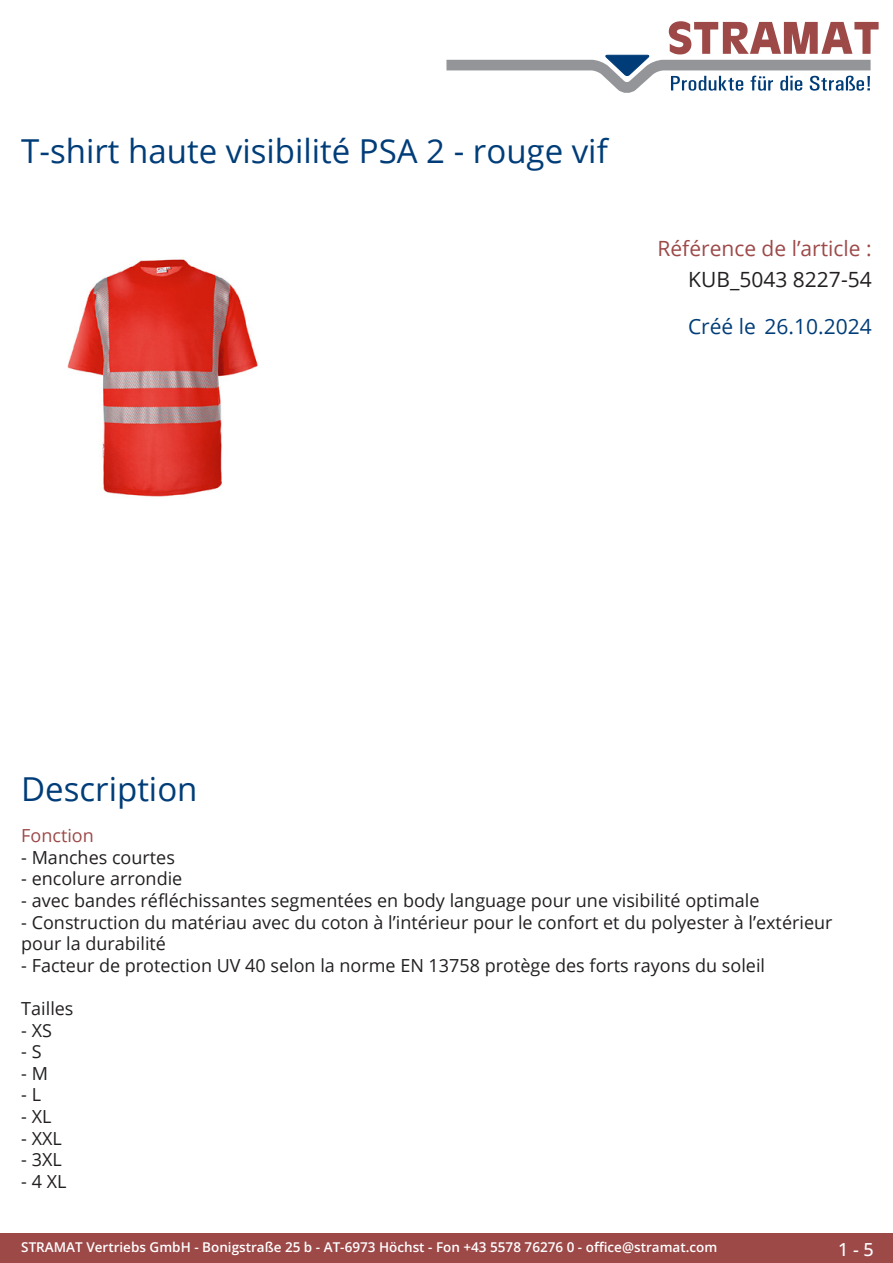
<style>
.page{position:relative;width:893px;height:1263px;background:#fff}
.page>*{position:absolute;margin:0;border:0;box-sizing:border-box;transform-origin:0 0}
.Produkttitel{font:33px "Open Sans";color:#003d78}
.TechDaten_Überschrif{font:21px "Open Sans";color:#9c4948}
.Erstellungsdatum{font:21px "Open Sans";color:#003d78}
.TechDaten_Inhalt{font:21px "Open Sans";color:#231f20}
.Beschreibung_Text{font:18px/21.6px "Open Sans";color:#231f20}
.Beschreibung_Text-2{font:18px "Open Sans";color:#9c4948}
.t1{font:500 18px "Open Sans";color:#fff}
.t2{font:600 13.5px "Open Sans";color:#fff}
</style>
<div class="page">
<div style="left:0;top:1233px;width:893px;height:30px;background:#9c4948"></div>
<svg style="left:446px;top:21px;width:433px;height:72px"></svg>
<img style="left:67px;top:259px;width:191px;height:238px">
<p class="Produkttitel" style="left:21px;top:128px;width:588px">T-shirt haute visibilité PSA 2 - rouge vif</p>
<p class="TechDaten_Überschrif" style="left:657px;top:234px;width:216px">Référence de l’article :</p>
<p class="TechDaten_Inhalt" style="left:688px;top:265px;width:185px">KUB_5043 8227-54</p>
<p class="Erstellungsdatum" style="left:688px;top:312px;width:185px">Créé le 26.10.2024</p>
<p class="Produkttitel" style="left:21px;top:766px;width:178px">Description</p>
<p class="Beschreibung_Text-2" style="left:21px;top:823px;width:74px">Fonction</p>
<p class="Beschreibung_Text" style="left:21px;top:846px;width:155px">- Manches courtes</p>
<p class="Beschreibung_Text" style="left:21px;top:867px;width:163px">- encolure arrondie</p>
<p class="Beschreibung_Text" style="left:21px;top:889px;width:740px">- avec bandes réfléchissantes segmentées en body language pour une visibilité optimale</p>
<p class="Beschreibung_Text" style="left:21px;top:911px;width:813px">- Construction du matériau avec du coton à l’intérieur pour le confort et du polyester à l’extérieur pour la durabilité</p>
<p class="Beschreibung_Text" style="left:21px;top:954px;width:745px">- Facteur de protection UV 40 selon la norme EN 13758 protège des forts rayons du soleil</p>
<p class="Beschreibung_Text" style="left:21px;top:997px;width:54px">Tailles</p>
<p class="Beschreibung_Text" style="left:21px;top:1019px;width:32px">- XS</p>
<p class="Beschreibung_Text" style="left:21px;top:1040px;width:22px">- S</p>
<p class="Beschreibung_Text" style="left:21px;top:1062px;width:28px">- M</p>
<p class="Beschreibung_Text" style="left:21px;top:1083px;width:21px">- L</p>
<p class="Beschreibung_Text" style="left:21px;top:1105px;width:32px">- XL</p>
<p class="Beschreibung_Text" style="left:21px;top:1127px;width:42px">- XXL</p>
<p class="Beschreibung_Text" style="left:21px;top:1148px;width:42px">- 3XL</p>
<p class="Beschreibung_Text" style="left:21px;top:1170px;width:47px">- 4 XL</p>
<p class="t2" style="left:21px;top:1238px;width:698px">STRAMAT Vertriebs GmbH - Bonigstraße 25 b - AT-6973 Höchst - Fon +43 5578 76276 0 - office@stramat.com</p>
<p class="t1" style="left:838px;top:1237px;width:37px">1 - 5</p>
</div>
